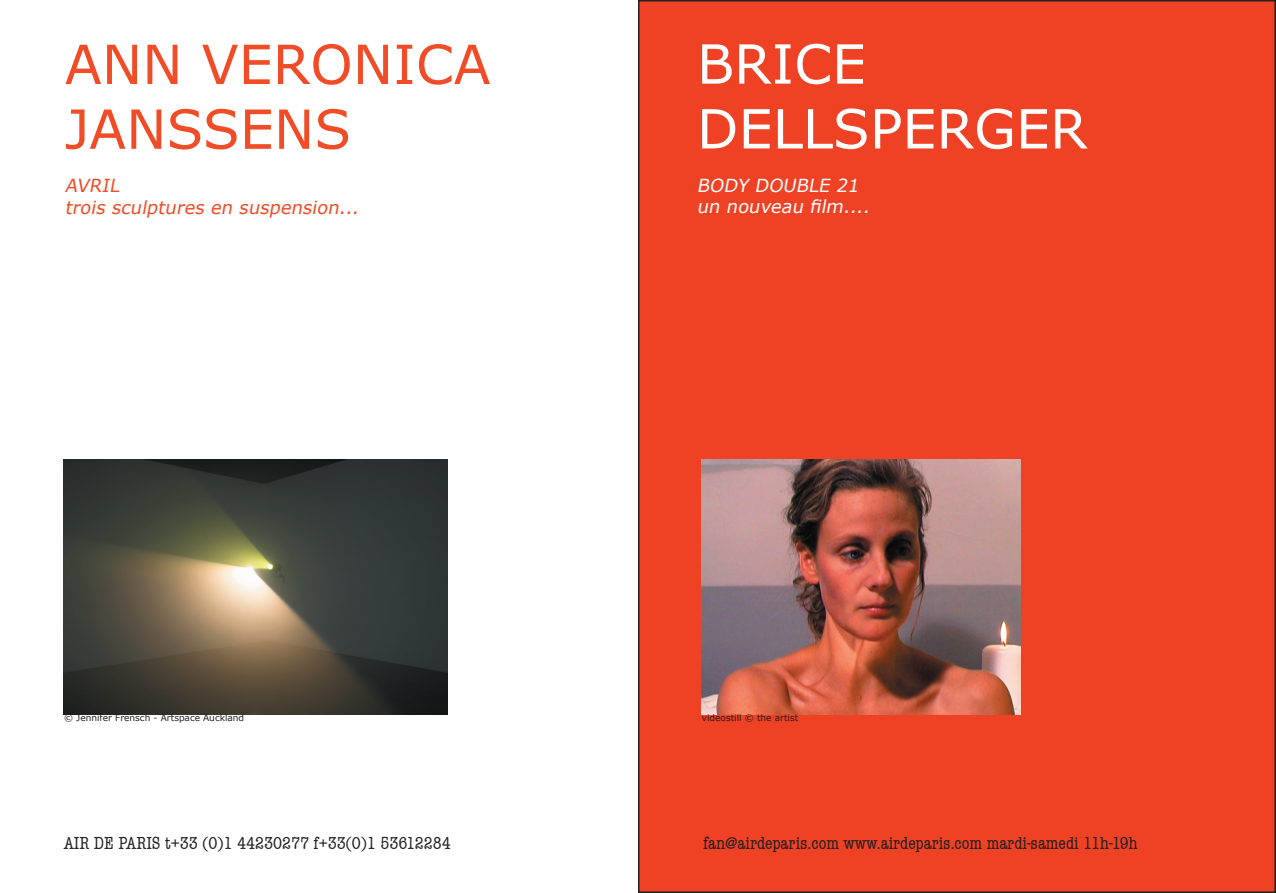
<style>
.page{position:relative;width:1276px;height:893px;background:#fff}
.page>*{position:absolute;margin:0;border:0;box-sizing:border-box;transform-origin:0 0}
.t1{font:54px/64.8px "Verdana";color:#f04c27}
.t2{font:54px "Verdana";color:#fff}
.t3{font:condensed 18px "American Typewriter";color:#231f20}
.t4{font:italic 18px "Verdana";color:#f04c27}
.t5{font:italic 18px "Verdana";color:#fff}
.t6{font:9px "Verdana";color:#231f20}
</style>
<div class="page">
<div style="left:639px;top:1px;width:636px;height:891px;background:#ef4225"></div>
<img style="left:64px;top:460px;width:384px;height:254px">
<img style="left:702px;top:460px;width:319px;height:254px">
<p class="t1" style="left:65px;top:30px;width:427px">ANN VERONICA<br>JANSSENS</p>
<p class="t4" style="left:65px;top:174px;width:60px">AVRIL</p>
<p class="t4" style="left:65px;top:196px;width:299px">trois sculptures en suspension...</p>
<p class="t2" style="left:697px;top:30px;width:171px">BRICE</p>
<p class="t2" style="left:697px;top:94px;width:392px">DELLSPERGER</p>
<p class="t5" style="left:697px;top:174px;width:167px">BODY DOUBLE 21</p>
<p class="t5" style="left:697px;top:195px;width:178px">un nouveau film....</p>
<p class="t6" style="left:64px;top:712px;width:182px">© Jennifer Frensch - Artspace Auckland</p>
<p class="t6" style="left:702px;top:712px;width:98px">videostill © the artist</p>
<p class="t3" style="left:64px;top:833px;width:388px">AIR DE PARIS t+33 (0)1 44230277 f+33(0)1 53612284</p>
<p class="t3" style="left:703px;top:833px;width:436px">fan@airdeparis.com www.airdeparis.com mardi-samedi 11h-19h</p>
</div>
